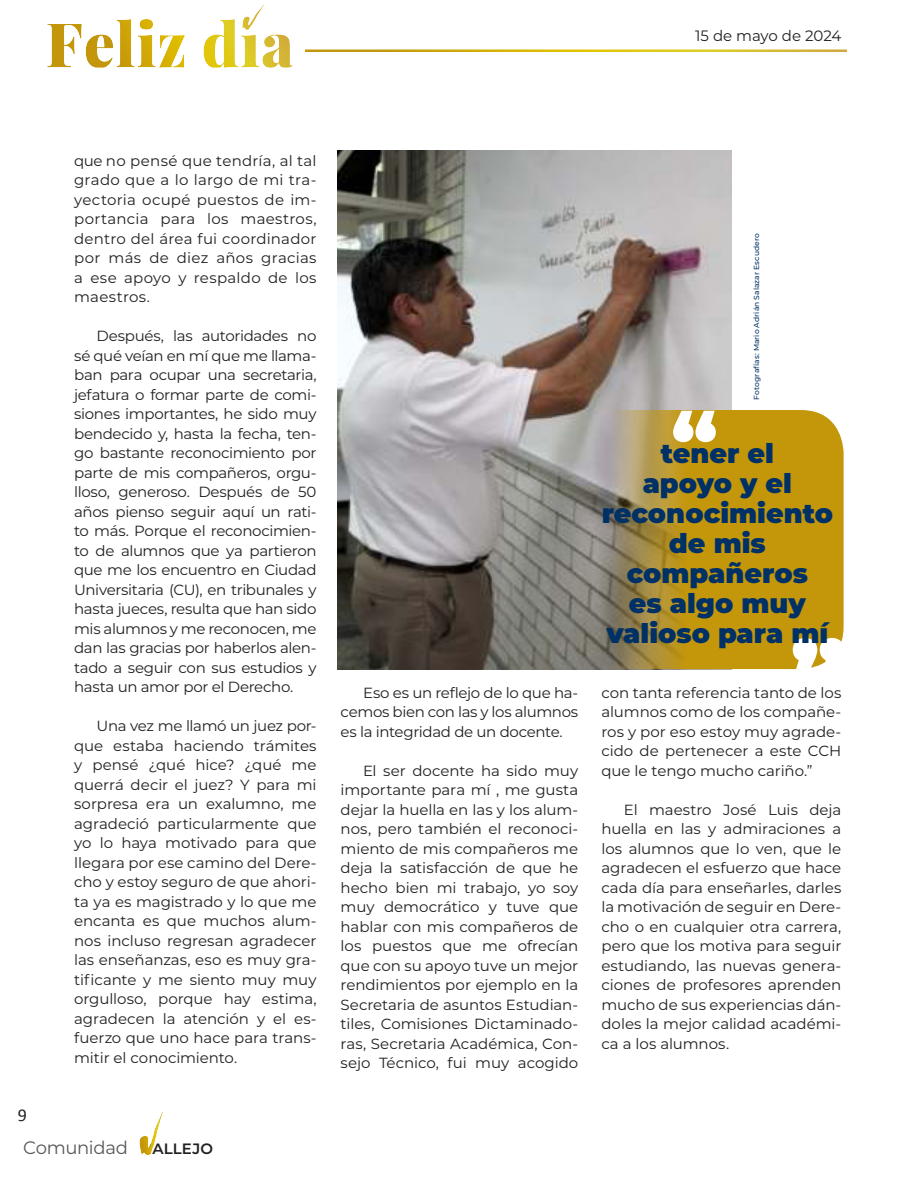
<style>
.page{position:relative;width:918px;height:1188px;background:#fff}
.page>*{position:absolute;margin:0;border:0;box-sizing:border-box;transform-origin:0 0}
.t1{font:900 93px "Montserrat";color:#fff}
.t2{font:900 77.1px "Montserrat";color:#fff}
.t3{font:900 27px/30px "Montserrat";color:#003166;text-align:center}
.t4{font:18px "Montserrat";letter-spacing:-.015em;color:#57585a}
.t5{font:18px "Calibri";color:#221f1f}
.t6{font:15px "Montserrat";letter-spacing:-.005em;color:#221f1f}
.t7{font:14.7px/19.5px "Montserrat";letter-spacing:-.005em;color:#221f1f;text-align:justify}
.t8{font:500 7.35px "Montserrat";letter-spacing:.015em;color:#003166}
.s1{font-weight:600;font-size:15px;color:#221f1f}
</style>
<div class="page">
<img style="left:337px;top:151px;width:394px;height:518px">
<svg style="left:566px;top:410px;width:278px;height:259px;background:#b3922e"></svg>
<img style="left:140px;top:1112px;width:23px;height:43px">
<img style="left:47px;top:24px;width:35px;height:43px">
<img style="left:86px;top:34px;width:26px;height:34px">
<img style="left:117px;top:20px;width:18px;height:47px">
<img style="left:138px;top:20px;width:18px;height:47px">
<img style="left:159px;top:35px;width:25px;height:33px">
<img style="left:204px;top:20px;width:34px;height:48px">
<img style="left:241px;top:35px;width:18px;height:32px">
<img style="left:262px;top:34px;width:30px;height:34px">
<img style="left:242px;top:5px;width:22px;height:25px">
<img style="left:305px;top:50px;width:542px;height:2px">
<p class="t6" style="left:695px;top:30px;width:148px">15 de mayo de 2024</p>
<p class="t7" style="left:74px;top:151px;width:244px">que no pensé que tendría, al tal grado que a lo largo de mi tra&shy;yectoria ocupé puestos de im&shy;portancia para los maestros, dentro del área fui coordinador por más de diez años gracias a ese apoyo y respaldo de los maestros.</p>
<p class="t7" style="left:74px;top:327px;width:244px;text-indent:23px">Después, las autoridades no sé qué veían en mí que me llama&shy;ban para ocupar una secretaria, jefatura o formar parte de comi&shy;siones importantes, he sido muy bendecido y, hasta la fecha, ten&shy;go bastante reconocimiento por parte de mis compañeros, orgu&shy;lloso, generoso. Después de 50 años pienso seguir aquí un rati&shy;to más. Porque el reconocimien&shy;to de alumnos que ya partieron que me los encuentro en Ciudad Universitaria (CU), en tribunales y hasta jueces, resulta que han sido mis alumnos y me reconocen, me dan las gracias por haberlos alen&shy;tado a seguir con sus estudios y hasta un amor por el Derecho.</p>
<p class="t7" style="left:74px;top:717px;width:244px;text-indent:23px">Una vez me llamó un juez por&shy;que estaba haciendo trámites y pensé ¿qué hice? ¿qué me querrá decir el juez? Y para mi sorpresa era un exalumno, me agradeció particularmente que yo lo haya motivado para que llegara por ese camino del Dere&shy;cho y estoy seguro de que ahori&shy;ta ya es magistrado y lo que me encanta es que muchos alum&shy;nos incluso regresan agradecer las enseñanzas, eso es muy gra&shy;tificante y me siento muy muy orgulloso, porque hay estima, agradecen la atención y el es&shy;fuerzo que uno hace para trans&shy;mitir el conocimiento.</p>
<p class="t5" style="left:18px;top:1104px;width:11px">9</p>
<p class="t4" style="left:23px;top:1138px;width:191px">Comunidad <span class="s1">VALLEJO</span></p>
<p class="t7" style="left:341px;top:683px;width:239px;text-indent:23px">Eso es un reflejo de lo que ha&shy;cemos bien con las y los alumnos es la integridad de un docente.</p>
<p class="t7" style="left:341px;top:761px;width:239px;text-indent:23px">El ser docente ha sido muy importante para mí , me gusta dejar la huella en las y los alum&shy;nos, pero también el reconoci&shy;miento de mis compañeros me deja la satisfacción de que he hecho bien mi trabajo, yo soy muy democrático y tuve que hablar con mis compañeros de los puestos que me ofrecían que con su apoyo tuve un mejor rendimientos por ejemplo en la Secretaria de asuntos Estudian&shy;tiles, Comisiones Dictaminado&shy;ras, Secretaria Académica, Con&shy;sejo Técnico, fui muy acogido</p>
<p class="t8" style="left:754px;top:400px;width:168px;rotate:-90deg">Fotografías: Mario Adrián Salazar Escudero</p>
<h2 class="t2" style="left:672px;top:397px;width:47px">“</h2>
<h3 class="t3" style="left:602px;top:438px;width:233px">tener el<br>apoyo y el reconocimiento de mis compañeros<br>es algo muy valioso para mí</h3>
<h1 class="t1" style="left:791px;top:623px;width:57px">”</h1>
<p class="t7" style="left:601px;top:683px;width:241px">con tanta referencia tanto de los alumnos como de los compañe&shy;ros y por eso estoy muy agrade&shy;cido de pertenecer a este CCH que le tengo mucho cariño.”</p>
<p class="t7" style="left:601px;top:800px;width:241px;text-indent:23px">El maestro José Luis deja huella en las y admiraciones a los alumnos que lo ven, que le agradecen el esfuerzo que hace cada día para enseñarles, darles la motivación de seguir en Dere&shy;cho o en cualquier otra carrera, pero que los motiva para seguir estudiando, las nuevas genera&shy;ciones de profesores aprenden mucho de sus experiencias dán&shy;doles la mejor calidad académi&shy;ca a los alumnos.</p>
</div>
